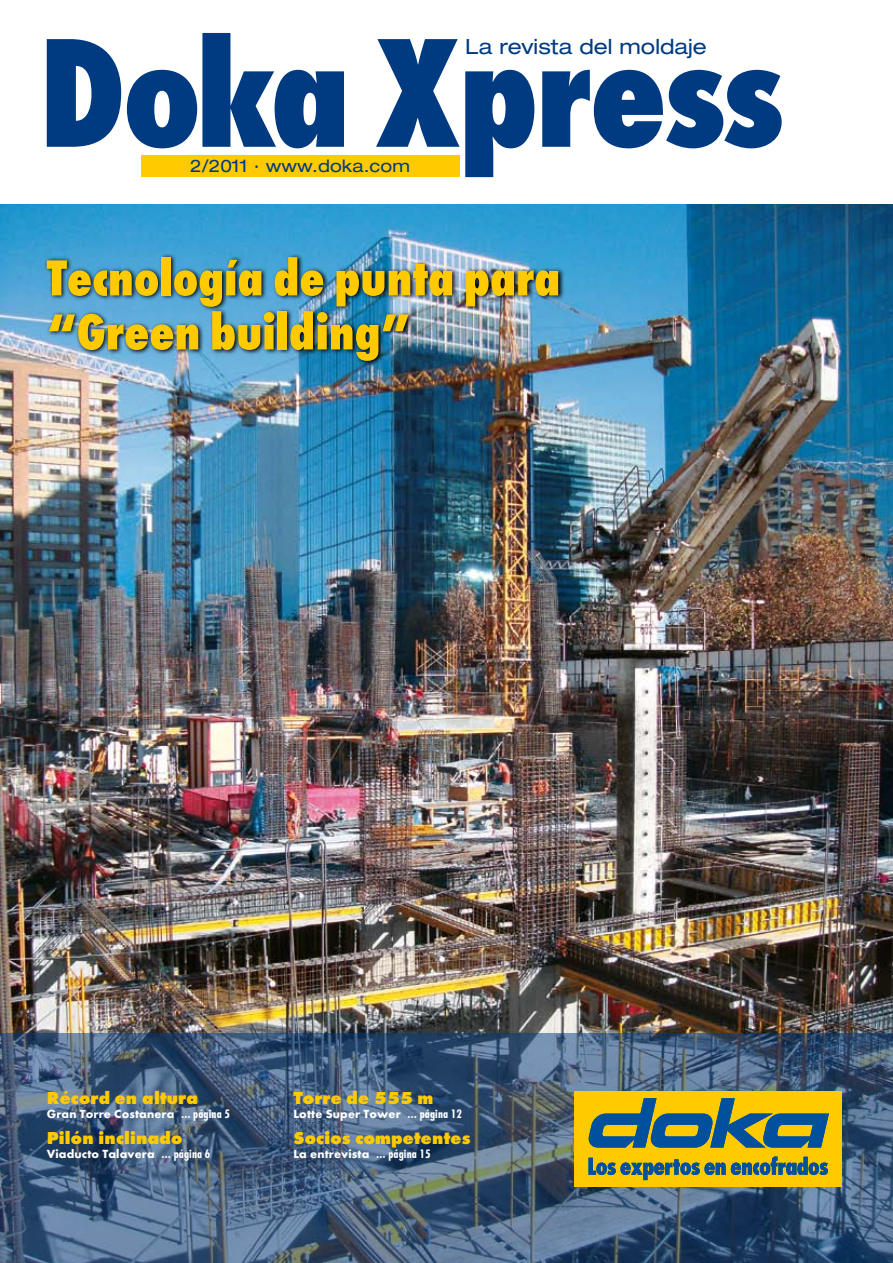
<style>
.page{position:relative;width:893px;height:1263px;background:#fff}
.page>*{position:absolute;margin:0;border:0;box-sizing:border-box;transform-origin:0 0}
.t1{font:700 expanded 52.5px/54px "Futura Con TOT";color:#ffcb00}
.t2{font:expanded 21px "Helvetica Neue LT Std";letter-spacing:.005em;color:#003a80}
.t3{font:700 expanded 18px "Futura TOT";letter-spacing:.01em;color:#ffcb00}
.t4{font:expanded 17.25px "Helvetica Neue LT Std";letter-spacing:.01em;color:#003a80}
.t5{font:700 12.3px "Futura TOT";letter-spacing:.01em;color:#fff}
.s1{font-family:"Futura Con TOT";font-size:12.75px}
</style>
<div class="page">
<img style="left:0;top:204px;width:893px;height:829px">
<svg style="left:0;top:1033px;width:893px;height:230px;background:#465f7d"></svg>
<svg style="left:47px;top:33px;width:735px;height:144px"></svg>
<div style="left:141px;top:156px;width:319px;height:21px;background:#ffcb00"></div>
<img style="left:44px;top:253px;width:587px;height:128px">
<div style="left:574px;top:1091px;width:267px;height:95px;background:#ffcb00"></div>
<svg style="left:588px;top:1098px;width:241px;height:49px"></svg>
<svg style="left:588px;top:1156px;width:240px;height:24px"></svg>
<h3 class="t4" style="left:190px;top:156px;width:222px">2/2011 · www.doka.com</h3>
<h2 class="t2" style="left:465px;top:34px;width:243px">La revista del moldaje</h2>
<h1 class="t1" style="left:47px;top:252px;width:515px">Tecnología de punta para “Green building”</h1>
<h3 class="t3" style="left:47px;top:1087px;width:153px">Récord en altura</h3>
<p class="t5" style="left:47px;top:1106px;width:185px">Gran Torre Costanera <span class="s1">… página 5</span></p>
<h3 class="t3" style="left:47px;top:1127px;width:137px">Pilón inclinado</h3>
<p class="t5" style="left:47px;top:1146px;width:165px">Viaducto Talavera <span class="s1">… página 6</span></p>
<h3 class="t3" style="left:293px;top:1087px;width:142px">Torre de 555 m</h3>
<p class="t5" style="left:293px;top:1106px;width:170px">Lotte Super Tower <span class="s1">… página 12</span></p>
<h3 class="t3" style="left:293px;top:1127px;width:179px">Socios competentes</h3>
<p class="t5" style="left:293px;top:1146px;width:139px">La entrevista <span class="s1">… página 15</span></p>
</div>
